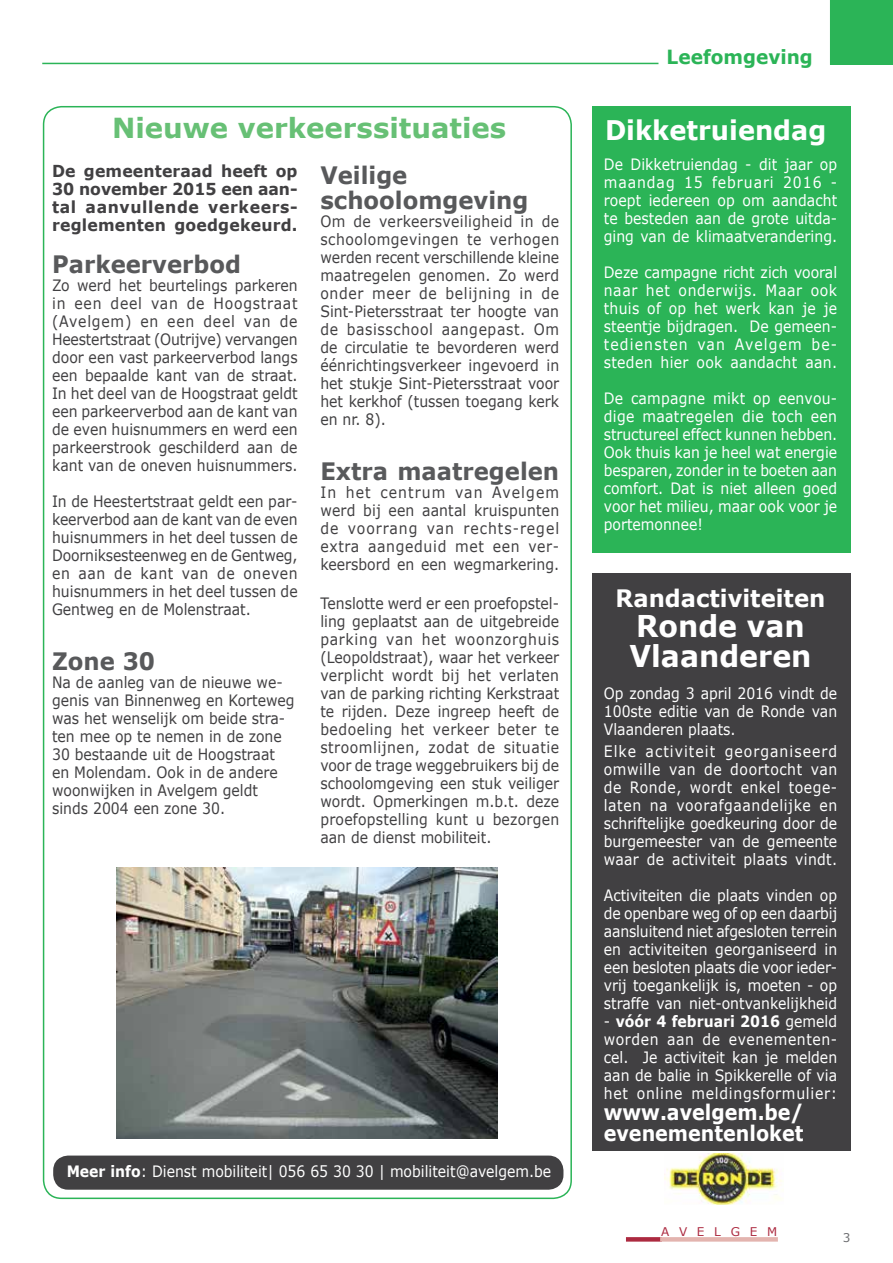
<style>
.page{position:relative;width:893px;height:1263px;background:#fff}
.page>*{position:absolute;margin:0;border:0;box-sizing:border-box;transform-origin:0 0}
.t1{font:700 30px/30px "Verdana";color:#fff;scale:.95 1}
.t2{font:700 27.6px "Verdana";color:#67c075}
.t3{font:700 27px "Verdana";color:#fff;scale:.95 1}
.t4{font:700 24px/25.5px "Verdana";color:#58595b;scale:.95 1}
.t5{font:700 24px "Verdana";color:#fff;scale:.95 1}
.t6{font:700 21.3px/21px "Verdana";color:#fff;scale:.89 1}
.t7{font:700 19.5px "Verdana";color:#2bb457;scale:.95 1}
.t8{font:700 16.5px/18px "Verdana";letter-spacing:.015em;color:#414042;text-align:justify;scale:.95 1}
.t9{font:15.6px/18px "Verdana";color:#414042;text-align:justify;scale:.89 1}
.t10{font:15.6px/18px "Verdana";color:#fff;text-align:justify;scale:.89 1}
.t11{font:12px "Verdana";color:#ac2a40}
.t12{font:12px "Verdana";color:#6d6e71}
.s1{font-weight:700}
</style>
<div class="page">
<svg style="left:626px;top:1237px;width:34px;height:4px"></svg>
<hr style="left:660px;top:1237px;width:118px;height:4px;background:#e3b4af">
<div style="left:830px;top:0;width:63px;height:65px;background:#2bb457"></div>
<hr style="left:42px;top:63px;width:616px;height:1px;background:#2bb457">
<div style="left:55px;top:1157px;width:507px;height:31px;background:#414042;border-radius:14px"></div>
<div style="left:53px;top:1155px;width:510px;height:35px;border:3px solid #414042;border-radius:14px"></div>
<div style="left:592px;top:106px;width:259px;height:447px;background:#2bb457"></div>
<div style="left:592px;top:573px;width:259px;height:577px;background:#414042"></div>
<img style="left:116px;top:867px;width:381px;height:272px">
<img style="left:665px;top:1153px;width:118px;height:51px">
<h2 class="t2" style="left:112px;top:109px;width:396px">Nieuwe verkeerssituaties</h2>
<p class="t8" style="left:52px;top:162px;width:260px">De gemeenteraad heeft op 30 november 2015 een aan&shy;tal aanvullende verkeers&shy;reglementen goedgekeurd.</p>
<h3 class="t4" style="left:52px;top:251px;width:200px">Parkeerverbod</h3>
<p class="t9" style="left:52px;top:276px;width:277px">Zo werd het beurtelings parkeren in een deel van de Hoogstraat (Avelgem) en een deel van de Heestertstraat (Outrijve) vervangen door een vast parkeerverbod langs een bepaalde kant van de straat.<br>In het deel van de Hoogstraat geldt een parkeerverbod aan de kant van de even huisnummers en werd een parkeerstrook geschilderd aan de kant van de oneven huisnummers.</p>
<p class="t9" style="left:52px;top:492px;width:277px">In de Heestertstraat geldt een par&shy;keerverbod aan de kant van de even huisnummers in het deel tussen de Doorniksesteenweg en de Gentweg, en aan de kant van de oneven huisnummers in het deel tussen de Gentweg en de Molenstraat.</p>
<h3 class="t4" style="left:52px;top:648px;width:110px">Zone 30</h3>
<p class="t9" style="left:52px;top:673px;width:274px;text-align:left">Na de aanleg van de nieuwe we&shy;genis van Binnenweg en Korteweg was het wenselijk om beide stra&shy;ten mee op te nemen in de zone<br>30 bestaande uit de Hoogstraat en Molendam. Ook in de andere woonwijken in Avelgem geldt sinds 2004 een zone 30.</p>
<h3 class="t4" style="left:320px;top:162px;width:220px">Veilige schoolomgeving</h3>
<p class="t9" style="left:320px;top:212px;width:270px">Om de verkeersveiligheid in de schoolomgevingen te verhogen werden recent verschillende kleine maatregelen genomen. Zo werd onder meer de belijning in de Sint-Pietersstraat ter hoogte van de basisschool aangepast. Om de circulatie te bevorderen werd éénrichtingsverkeer ingevoerd in het stukje Sint-Pietersstraat voor het kerkhof (tussen toegang kerk en nr. 8).</p>
<h3 class="t4" style="left:320px;top:458px;width:253px">Extra maatregelen</h3>
<p class="t9" style="left:320px;top:483px;width:270px">In het centrum van Avelgem werd bij een aantal kruispunten de voorrang van rechts-regel extra aangeduid met een ver&shy;keersbord en een wegmarkering.</p>
<p class="t9" style="left:320px;top:594px;width:270px">Tenslotte werd er een proefopstel&shy;ling geplaatst aan de uitgebreide parking van het woonzorghuis (Leopoldstraat), waar het verkeer verplicht wordt bij het verlaten van de parking richting Kerkstraat te rijden. Deze ingreep heeft de bedoeling het verkeer beter te stroomlijnen, zodat de situatie voor de trage weggebruikers bij de schoolomgeving een stuk veiliger wordt. Opmerkingen m.b.t. deze proefopstelling kunt u bezorgen aan de dienst mobiliteit.</p>
<p class="t10" style="left:67px;top:1162px;width:546px"><span class="s1">Meer info</span>: Dienst mobiliteit| 056 65 30 30 | mobiliteit@avelgem.be</p>
<p class="t7" style="left:667px;top:43px;width:156px">Leefomgeving</p>
<h3 class="t3" style="left:605px;top:111px;width:234px">Dikketruiendag</h3>
<p class="t10" style="left:604px;top:155px;width:264px">De Dikketruiendag - dit jaar op maandag 15 februari 2016 - roept iedereen op om aandacht te besteden aan de grote uitda&shy;ging van de klimaatverandering.</p>
<p class="t10" style="left:604px;top:263px;width:264px">Deze campagne richt zich vooral naar het onderwijs. Maar ook thuis of op het werk kan je je steentje bijdragen. De gemeen&shy;tediensten van Avelgem be&shy;steden hier ook aandacht aan.</p>
<p class="t10" style="left:604px;top:389px;width:264px">De campagne mikt op eenvou&shy;dige maatregelen die toch een structureel effect kunnen hebben.<br>Ook thuis kan je heel wat energie besparen, zonder in te boeten aan comfort. Dat is niet alleen goed voor het milieu, maar ook voor je portemonnee!</p>
<h3 class="t5" style="left:616px;top:581px;width:222px">Randactiviteiten</h3>
<h1 class="t1" style="left:629px;top:610px;width:193px">Ronde van<br>Vlaanderen</h1>
<p class="t10" style="left:604px;top:684px;width:264px">Op zondag 3 april 2016 vindt de 100ste editie van de Ronde van Vlaanderen plaats.</p>
<p class="t10" style="left:604px;top:742px;width:264px">Elke activiteit georganiseerd omwille van de doortocht van de Ronde, wordt enkel toege&shy;laten na voorafgaandelijke en schriftelijke goedkeuring door de burgemeester van de gemeente waar de activiteit plaats vindt.</p>
<p class="t10" style="left:604px;top:886px;width:264px">Activiteiten die plaats vinden op de openbare weg of op een daarbij aansluitend niet afgesloten terrein en activiteiten georganiseerd in een besloten plaats die voor ieder&shy;vrij toegankelijk is, moeten - op straffe van niet-ontvankelijkheid</p>
<p class="t10" style="left:604px;top:1012px;width:264px">- <span class="s1">vóór 4 februari 2016</span> gemeld worden aan de evenementen&shy;cel. Je activiteit kan je melden aan de balie in Spikkerelle of via het online meldingsformulier:</p>
<h3 class="t6" style="left:604px;top:1101px;width:226px">www.avelgem.be/ evenementenloket</h3>
<p class="t11" style="left:661px;top:1223px;width:118px">A V E L G E M</p>
<p class="t12" style="left:843px;top:1229px;width:9px">3</p>
</div>
